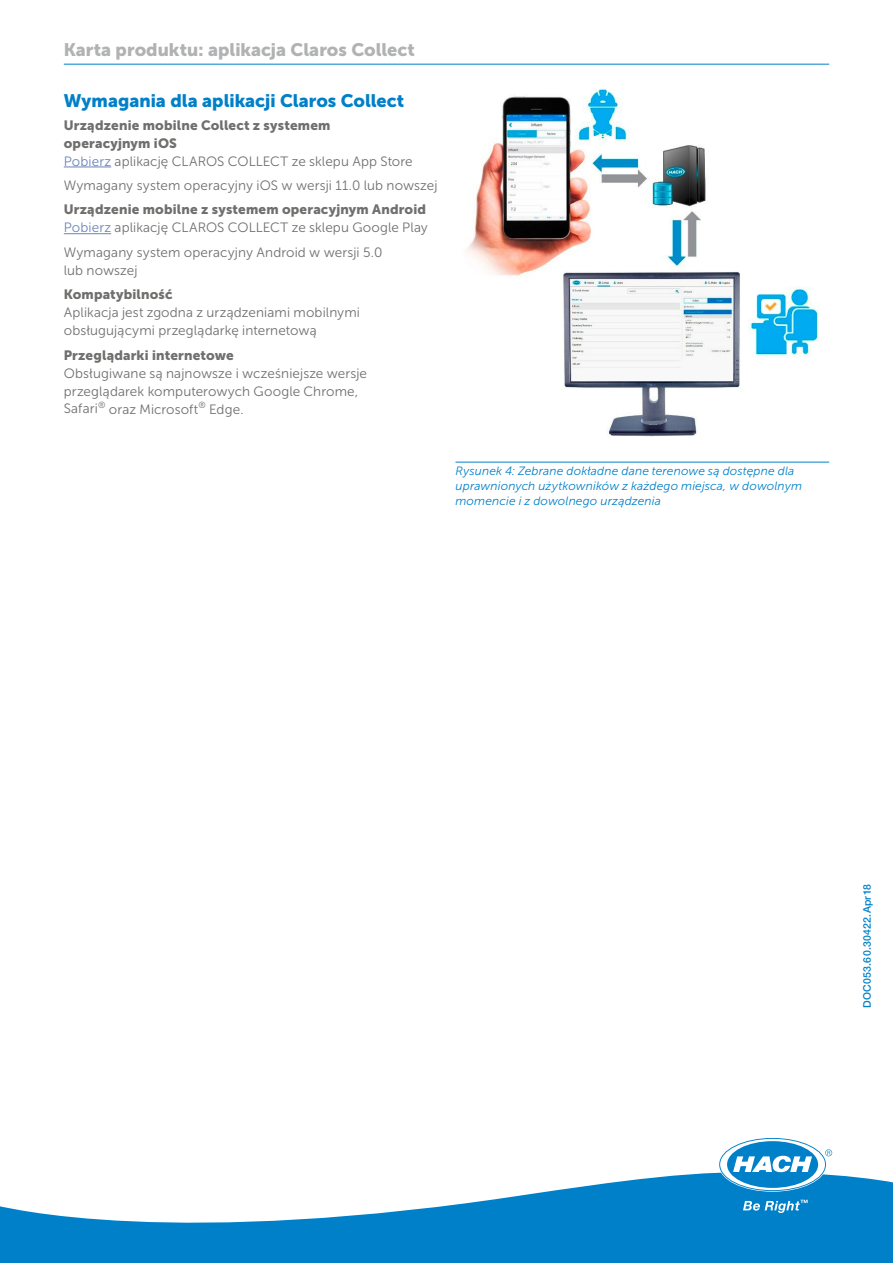
<style>
.page{position:relative;width:893px;height:1263px;background:#fff}
.page>*{position:absolute;margin:0;border:0;box-sizing:border-box;transform-origin:0 0}
.t1{font:18px "Museo Sans Cyrl 900";color:#b1b2b3}
.t2{font:18px "Museo Sans Cyrl 900";color:#0080c8}
.t3{font:13.5px/18px "Museo Sans Cyrl 300";letter-spacing:.01em;color:#6f6f6e}
.t4{font:13.5px/18px "Museo Sans Cyrl 900";letter-spacing:.015em;color:#6f6f6e}
.t5{font:italic 12px/15px "Museo Sans Cyrl 300";letter-spacing:.015em;color:#0080c8}
.t6{font:500 10.5px "Helvetica Neue LTW1 G";letter-spacing:.025em;color:#0080c8}
.s1{color:#6a84b9}
</style>
<div class="page">
<hr style="left:64px;top:64px;width:765px;height:1px;background:#0080c8">
<hr style="left:64px;top:167px;width:47px;height:1px;background:#6a84b9">
<hr style="left:64px;top:233px;width:47px;height:1px;background:#6a84b9">
<img style="left:466px;top:88px;width:353px;height:349px">
<hr style="left:455px;top:462px;width:374px;height:1px;background:#0080c8">
<svg style="left:0;top:1172px;width:893px;height:91px;fill:#0080c8"></svg>
<svg style="left:720px;top:1139px;width:112px;height:51px"></svg>
<svg style="left:743px;top:1200px;width:65px;height:13px"></svg>
<h1 class="t1" style="left:64px;top:39px;width:352px">Karta produktu: aplikacja Claros Collect</h1>
<h1 class="t2" style="left:64px;top:91px;width:342px">Wymagania dla aplikacji Claros Collect</h1>
<p class="t4" style="left:64px;top:116px;width:268px">Urządzenie mobilne Collect z systemem operacyjnym iOS</p>
<p class="t3" style="left:64px;top:149px;width:375px;line-height:24.5px"><span class="s1">Pobierz</span> aplikację CLAROS COLLECT ze sklepu App Store<br>Wymagany system operacyjny iOS w wersji 11.0 lub nowszej</p>
<p class="t4" style="left:64px;top:201px;width:364px">Urządzenie mobilne z systemem operacyjnym Android</p>
<p class="t3" style="left:64px;top:216px;width:366px;line-height:24.5px"><span class="s1">Pobierz</span> aplikację CLAROS COLLECT ze sklepu Google Play<br>Wymagany system operacyjny Android w wersji 5.0</p>
<p class="t3" style="left:64px;top:261px;width:75px">lub nowszej</p>
<p class="t4" style="left:64px;top:285px;width:110px">Kompatybilność</p>
<p class="t3" style="left:64px;top:304px;width:298px">Aplikacja jest zgodna z urządzeniami mobilnymi obsługującymi przeglądarkę internetową</p>
<p class="t4" style="left:64px;top:346px;width:171px">Przeglądarki internetowe</p>
<p class="t3" style="left:64px;top:364px;width:305px">Obsługiwane są najnowsze i wcześniejsze wersje przeglądarek komputerowych Google Chrome,<br>Safari<sup>®</sup> oraz Microsoft<sup>®</sup> Edge.</p>
<p class="t5" style="left:455px;top:464px;width:348px">Rysunek 4: Zebrane dokładne dane terenowe są dostępne dla uprawnionych użytkowników z każdego miejsca, w dowolnym momencie i z dowolnego urządzenia</p>
<p class="t6" style="left:861px;top:1008px;width:125px;rotate:-90deg">DOC053.60.30422.Apr18</p>
</div>
